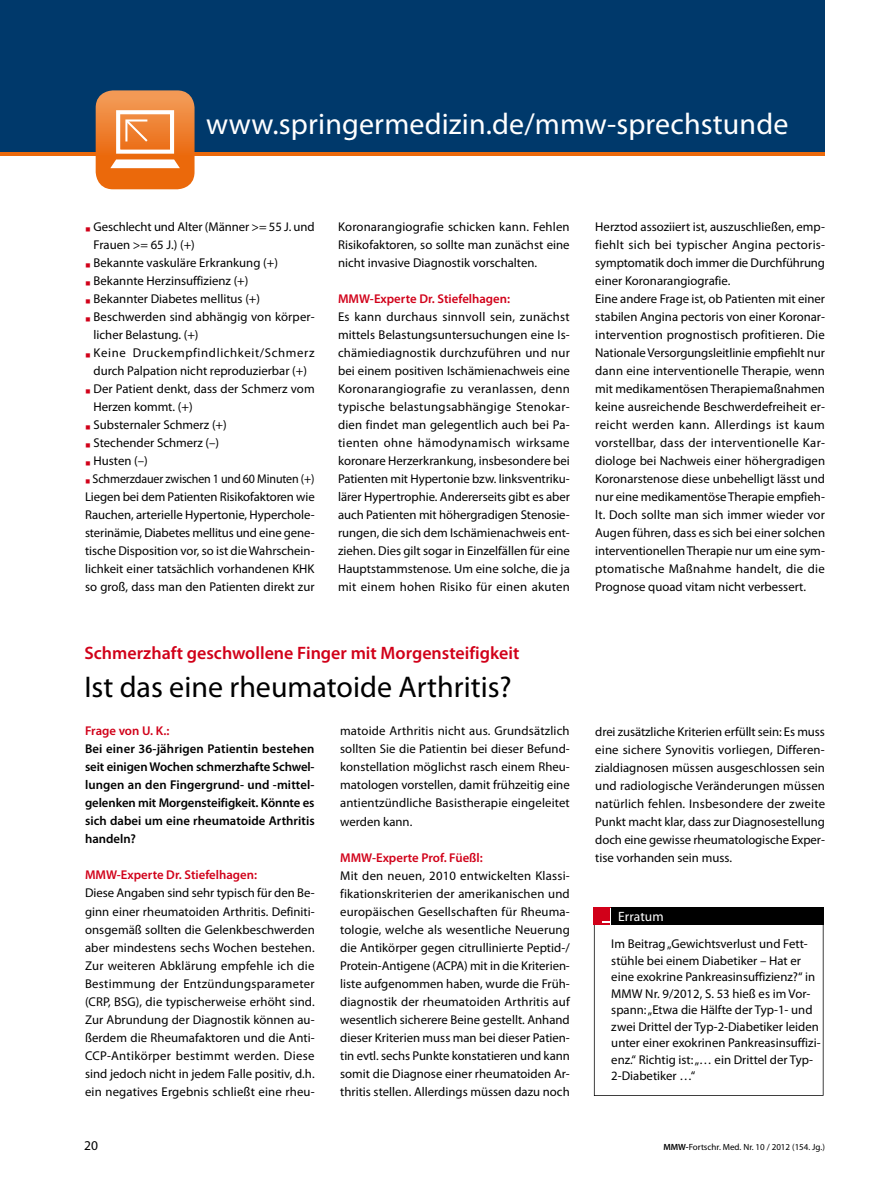
<style>
.page{position:relative;width:893px;height:1187px;background:#fff}
.page>*{position:absolute;margin:0;border:0;box-sizing:border-box;transform-origin:0 0}
.t1{font:30px "Myriad Pro";letter-spacing:.005em;color:#fff}
.t2{font:30px "Myriad Pro";color:#000}
.t3{font:600 18px "Myriad Pro";color:#d10019}
.t4{font:13.5px "Myriad Pro";letter-spacing:.005em;color:#fff}
.t5{font:13.5px "Myriad Pro";color:#000}
.t6{font:12.75px/18px "Myriad Pro";color:#000;text-align:justify}
.t7{font:12.75px/18px "Myriad Pro";color:#000;text-align:justify;scale:.94 1}
.t8{font:600 12.75px/18px "Myriad Pro";letter-spacing:.005em;color:#000;text-align:justify}
.t9{font:600 12.75px "Myriad Pro";color:#d10019}
.t10{font:12.75px/18px "Myriad Pro";letter-spacing:.025em;color:#000;text-align:center}
.t11{font:9px "Myriad Pro";color:#000}
.s1{font-family:"Minion Pro";font-size:14.25px;color:#d10019}
.s2{font-weight:600}
</style>
<div class="page">
<div style="left:0;top:0;width:825px;height:155px;background:#00396b"></div>
<hr style="left:0;top:152px;width:825px;height:3px;background:#eb690b">
<svg style="left:96px;top:90px;width:99px;height:99px;background:#ec8f4c"></svg>
<svg style="left:594px;top:924px;width:229px;height:171px"></svg>
<div style="left:611px;top:907px;width:212px;height:17px;background:#000"></div>
<div style="left:594px;top:907px;width:17px;height:17px;background:#d10019"></div>
<svg style="left:603px;top:908px;width:8px;height:18px"></svg>
<h1 class="t1" style="left:206px;top:105px;width:584px">www.springermedizin.de/mmw-sprechstunde</h1>
<p class="t6" style="left:94px;top:217px;width:223px;text-indent:-9px"><span class="s1">■</span> Geschlecht und Alter (Männer &gt;= 55 J. und<br>Frauen &gt;= 65 J.) (+)</p>
<p class="t6" style="left:85px;top:253px;width:194px"><span class="s1">■</span> Bekannte vaskuläre Erkrankung (+)</p>
<p class="t6" style="left:85px;top:271px;width:165px"><span class="s1">■</span> Bekannte Herzinsuffizienz (+)</p>
<p class="t6" style="left:85px;top:289px;width:177px"><span class="s1">■</span> Bekannter Diabetes mellitus (+)</p>
<p class="t6" style="left:94px;top:307px;width:223px;text-indent:-9px"><span class="s1">■</span> Beschwerden sind abhängig von körper&shy;licher Belastung. (+)</p>
<p class="t10" style="left:85px;top:343px;width:231px"><span class="s1">■</span> Keine Druckempfindlichkeit/Schmerz durch Palpation nicht reproduzierbar (+)</p>
<p class="t6" style="left:94px;top:379px;width:223px;text-indent:-9px"><span class="s1">■</span> Der Patient denkt, dass der Schmerz vom<br>Herzen kommt. (+)</p>
<p class="t6" style="left:85px;top:415px;width:143px"><span class="s1">■</span> Substernaler Schmerz (+)</p>
<p class="t6" style="left:85px;top:433px;width:136px"><span class="s1">■</span> Stechender Schmerz (–)</p>
<p class="t6" style="left:85px;top:451px;width:64px"><span class="s1">■</span> Husten (–)</p>
<p class="t7" style="left:85px;top:469px;width:246px"><span class="s1">■</span> Schmerzdauer zwischen 1 und 60 Minuten (+)<br>Liegen bei dem Patienten Risikofaktoren wie Rauchen, arterielle Hypertonie, Hyperchole&shy;sterinämie, Diabetes mellitus und eine gene&shy;tische Disposition vor, so ist die Wahrschein&shy;lichkeit einer tatsächlich vorhandenen KHK so groß, dass man den Patienten direkt zur</p>
<p class="t6" style="left:338px;top:217px;width:233px">Koronarangiografie schicken kann. Fehlen Risikofaktoren, so sollte man zunächst eine nicht invasive Diagnostik vorschalten.</p>
<p class="t9" style="left:338px;top:291px;width:174px">MMW-Experte Dr. Stiefelhagen:</p>
<p class="t6" style="left:338px;top:307px;width:233px">Es kann durchaus sinnvoll sein, zunächst mittels Belastungsuntersuchungen eine Is&shy;chämiediagnostik durchzuführen und nur bei einem positiven Ischämienachweis eine Koronarangiografie zu veranlassen, denn typische belastungsabhängige Stenokar&shy;dien findet man gelegentlich auch bei Pa&shy;tienten ohne hämodynamisch wirksame koronare Herzerkrankung, insbesondere bei Patienten mit Hypertonie bzw. linksventriku&shy;lärer Hypertrophie. Andererseits gibt es aber auch Patienten mit höhergradigen Stenosie&shy;rungen, die sich dem Ischämienachweis ent&shy;ziehen. Dies gilt sogar in Einzelfällen für eine Hauptstammstenose. Um eine solche, die ja mit einem hohen Risiko für einen akuten</p>
<h2 class="t3" style="left:84px;top:641px;width:437px">Schmerzhaft geschwollene Finger mit Morgensteifigkeit</h2>
<h1 class="t2" style="left:84px;top:668px;width:429px">Ist das eine rheumatoide Arthritis?</h1>
<p class="t9" style="left:85px;top:723px;width:86px">Frage von U. K.:</p>
<p class="t8" style="left:85px;top:739px;width:231px">Bei einer 36-jährigen Patientin bestehen seit einigen Wochen schmerzhafte Schwel&shy;lungen an den Fingergrund- und -mittel&shy;gelenken mit Morgensteifigkeit. Könnte es sich dabei um eine rheumatoide Arthritis handeln?</p>
<p class="t9" style="left:85px;top:867px;width:174px">MMW-Experte Dr. Stiefelhagen:</p>
<p class="t6" style="left:85px;top:883px;width:231px">Diese Angaben sind sehr typisch für den Be&shy;ginn einer rheumatoiden Arthritis. Definiti&shy;onsgemäß sollten die Gelenkbeschwerden aber mindestens sechs Wochen bestehen.<br>Zur weiteren Abklärung empfehle ich die Bestimmung der Entzündungsparameter (CRP, BSG), die typischerweise erhöht sind.<br>Zur Abrundung der Diagnostik können au&shy;ßerdem die Rheumafaktoren und die Anti-CCP-Antikörper bestimmt werden. Diese sind jedoch nicht in jedem Falle positiv, d.h. ein negatives Ergebnis schließt eine rheu-</p>
<p class="t6" style="left:340px;top:722px;width:231px">matoide Arthritis nicht aus. Grundsätzlich sollten Sie die Patientin bei dieser Befund&shy;konstellation möglichst rasch einem Rheu&shy;matologen vorstellen, damit frühzeitig eine antientzündliche Basistherapie eingeleitet werden kann.</p>
<p class="t9" style="left:340px;top:849px;width:144px">MMW-Experte Prof. Füeßl:</p>
<p class="t6" style="left:340px;top:866px;width:231px">Mit den neuen, 2010 entwickelten Klassi&shy;fikationskriterien der amerikanischen und europäischen Gesellschaften für Rheuma&shy;tologie, welche als wesentliche Neuerung die Antikörper gegen citrullinierte Peptid-/ Protein-Antigene (ACPA) mit in die Kriterien&shy;liste aufgenommen haben, wurde die Früh&shy;diagnostik der rheumatoiden Arthritis auf wesentlich sicherere Beine gestellt. Anhand dieser Kriterien muss man bei dieser Patien&shy;tin evtl. sechs Punkte konstatieren und kann somit die Diagnose einer rheumatoiden Ar&shy;thritis stellen. Allerdings müssen dazu noch</p>
<p class="t6" style="left:595px;top:217px;width:231px;text-align:left">Herztod assoziiert ist, auszuschließen, emp&shy;fiehlt sich bei typischer Angina pectoris&shy;symptomatik doch immer die Durchführung einer Koronarangiografie.<br>Eine andere Frage ist, ob Patienten mit einer stabilen Angina pectoris von einer Koronar&shy;intervention prognostisch profitieren. Die Nationale Versorgungsleitlinie empfiehlt nur dann eine interventionelle Therapie, wenn mit medikamentösen Therapiemaßnahmen keine ausreichende Beschwerdefreiheit er&shy;reicht werden kann. Allerdings ist kaum vorstellbar, dass der interventionelle Kar&shy;diologe bei Nachweis einer höhergradigen Koronarstenose diese unbehelligt lässt und nur eine medikamentöse Therapie empfieh&shy;lt. Doch sollte man sich immer wieder vor Augen führen, dass es sich bei einer solchen interventionellen Therapie nur um eine sym&shy;ptomatische Maßnahme handelt, die die Prognose quoad vitam nicht verbessert.</p>
<p class="t6" style="left:595px;top:722px;width:231px">drei zusätzliche Kriterien erfüllt sein: Es muss eine sichere Synovitis vorliegen, Differen&shy;zialdiagnosen müssen ausgeschlossen sein und radiologische Veränderungen müssen natürlich fehlen. Insbesondere der zweite Punkt macht klar, dass zur Diagnosestellung doch eine gewisse rheumatologische Exper&shy;tise vorhanden sein muss.</p>
<p class="t4" style="left:618px;top:908px;width:47px">Erratum</p>
<p class="t6" style="left:611px;top:935px;width:211px;line-height:16.5px;text-align:left">Im Beitrag „Gewichtsverlust und Fett&shy;stühle bei einem Diabetiker – Hat er eine exokrine Pankreasinsuffizienz?“ in MMW Nr. 9/2012, S. 53 hieß es im Vor&shy;spann: „Etwa die Hälfte der Typ-1- und zwei Drittel der Typ-2-Diabetiker leiden unter einer exokrinen Pankreasinsuffizi&shy;enz.“ Richtig ist: „… ein Drittel der Typ-2-Diabetiker …“</p>
<p class="t5" style="left:84px;top:1136px;width:15px">20</p>
<p class="t11" style="left:663px;top:1140px;width:163px"><span class="s2">MMW-</span>Fortschr. Med. Nr. 10 / 2012 (154. Jg.)</p>
</div>
